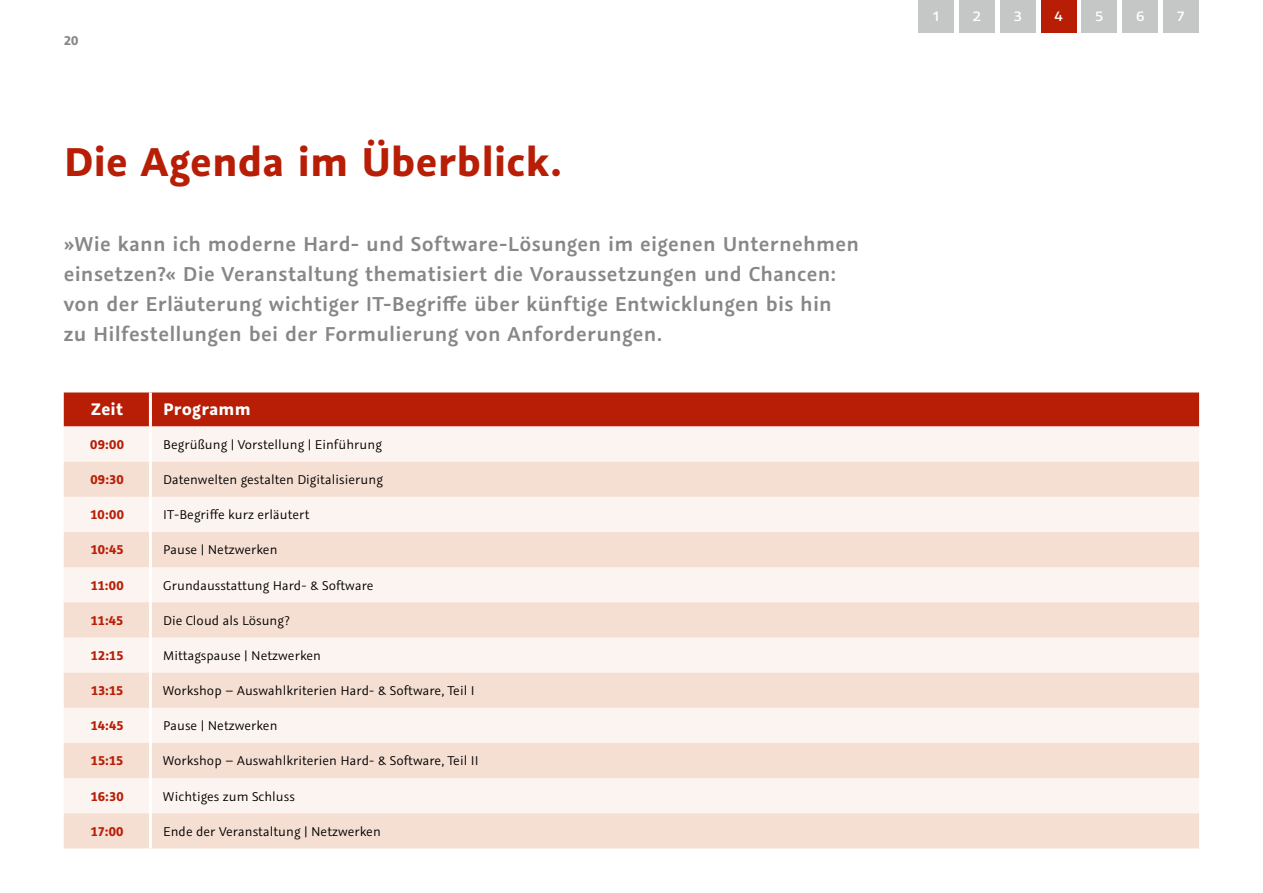
<style>
.page{position:relative;width:1263px;height:893px;background:#fff}
.page>*{position:absolute;margin:0;border:0;box-sizing:border-box;transform-origin:0 0}
.t1{font:700 45px "Graublau Sans";letter-spacing:.005em;color:#b81e06}
.t2{font:600 22.5px/30px "Graublau Sans";letter-spacing:.015em;color:#878786}
.t3{font:19.35px "Graublau Sans";color:#fff}
.t4{font:700 18.75px "Graublau Sans";letter-spacing:.01em;color:#fff}
.t5{font:14.25px "Graublau Sans";letter-spacing:.005em;color:#000}
.t6{font:700 14.25px "Graublau Sans";letter-spacing:.01em;color:#b81e06}
.t7{font:700 14.25px "Graublau Sans";color:#878786}
</style>
<div class="page">
<div style="left:1163px;top:0;width:35px;height:32px;background:#c5c6c6"></div>
<div style="left:1041px;top:0;width:35px;height:32px;background:#b81e06"></div>
<div style="left:919px;top:0;width:35px;height:32px;background:#c5c6c6"></div>
<div style="left:1082px;top:0;width:35px;height:32px;background:#c5c6c6"></div>
<div style="left:959px;top:0;width:36px;height:32px;background:#c5c6c6"></div>
<div style="left:1122px;top:0;width:36px;height:32px;background:#c5c6c6"></div>
<div style="left:1000px;top:0;width:35px;height:32px;background:#c5c6c6"></div>
<div style="left:64px;top:392px;width:1135px;height:34px;background:#b81e06"></div>
<div style="left:64px;top:426px;width:1135px;height:36px;background:#fcf4f0"></div>
<svg style="left:64px;top:462px;width:1135px;height:386px;fill:#f5ded2"></svg>
<hr style="left:149px;top:392px;width:3px;height:34px;background:#fff">
<hr style="left:149px;top:426px;width:3px;height:36px;background:#fff">
<hr style="left:149px;top:462px;width:3px;height:35px;background:#fff">
<hr style="left:149px;top:497px;width:3px;height:35px;background:#fff">
<hr style="left:149px;top:532px;width:3px;height:35px;background:#fff">
<hr style="left:149px;top:567px;width:3px;height:35px;background:#fff">
<hr style="left:149px;top:602px;width:3px;height:35px;background:#fff">
<hr style="left:149px;top:637px;width:3px;height:36px;background:#fff">
<hr style="left:149px;top:673px;width:3px;height:35px;background:#fff">
<hr style="left:149px;top:708px;width:3px;height:35px;background:#fff">
<hr style="left:149px;top:743px;width:3px;height:35px;background:#fff">
<hr style="left:149px;top:778px;width:3px;height:35px;background:#fff">
<hr style="left:149px;top:813px;width:3px;height:35px;background:#fff">
<p class="t7" style="left:64px;top:31px;width:16px">20</p>
<h1 class="t1" style="left:64px;top:133px;width:500px">Die Agenda im Überblick.</h1>
<p class="t2" style="left:64px;top:229px;width:797px">»Wie kann ich moderne Hard- und Software-Lösungen im eigenen Unternehmen einsetzen?« Die Veranstaltung thematisiert die Voraussetzungen und Chancen: von der Erläuterung wichtiger IT-Begriffe über künftige Entwicklungen bis hin zu Hilfestellungen bei der Formulierung von Anforderungen.</p>
<h3 class="t4" style="left:91px;top:396px;width:33px">Zeit</h3>
<h3 class="t4" style="left:163px;top:396px;width:89px">Programm</h3>
<p class="t6" style="left:90px;top:435px;width:35px">09:00</p>
<p class="t5" style="left:163px;top:436px;width:220px">Begrüßung | Vorstellung | Einführung</p>
<p class="t6" style="left:90px;top:470px;width:35px">09:30</p>
<p class="t5" style="left:163px;top:471px;width:221px">Datenwelten gestalten Digitalisierung</p>
<p class="t6" style="left:90px;top:505px;width:35px">10:00</p>
<p class="t5" style="left:163px;top:506px;width:148px">IT-Begriffe kurz erläutert</p>
<p class="t6" style="left:90px;top:541px;width:35px">10:45</p>
<p class="t5" style="left:163px;top:541px;width:116px">Pause | Netzwerken</p>
<p class="t6" style="left:90px;top:576px;width:35px">11:00</p>
<p class="t5" style="left:163px;top:576px;width:212px">Grundausstattung Hard- &amp; Software</p>
<p class="t6" style="left:91px;top:611px;width:34px">11:45</p>
<p class="t5" style="left:163px;top:612px;width:128px">Die Cloud als Lösung?</p>
<p class="t6" style="left:91px;top:646px;width:35px">12:15</p>
<p class="t5" style="left:163px;top:647px;width:159px">Mittagspause | Netzwerken</p>
<p class="t6" style="left:91px;top:681px;width:34px">13:15</p>
<p class="t5" style="left:163px;top:682px;width:313px">Workshop – Auswahlkriterien Hard- &amp; Software, Teil I</p>
<p class="t6" style="left:90px;top:716px;width:35px">14:45</p>
<p class="t5" style="left:163px;top:717px;width:116px">Pause | Netzwerken</p>
<p class="t6" style="left:91px;top:752px;width:34px">15:15</p>
<p class="t5" style="left:163px;top:752px;width:317px">Workshop – Auswahlkriterien Hard- &amp; Software, Teil II</p>
<p class="t6" style="left:91px;top:787px;width:35px">16:30</p>
<p class="t5" style="left:163px;top:787px;width:133px">Wichtiges zum Schluss</p>
<p class="t6" style="left:91px;top:822px;width:34px">17:00</p>
<p class="t5" style="left:163px;top:823px;width:219px">Ende der Veranstaltung | Netzwerken</p>
<h3 class="t3" style="left:933px;top:3px;width:8px">1</h3>
<h3 class="t3" style="left:972px;top:3px;width:11px">2</h3>
<h3 class="t3" style="left:1014px;top:3px;width:10px">3</h3>
<h3 class="t3" style="left:1054px;top:3px;width:10px">4</h3>
<h3 class="t3" style="left:1095px;top:3px;width:10px">5</h3>
<h3 class="t3" style="left:1136px;top:3px;width:11px">6</h3>
<h3 class="t3" style="left:1177px;top:3px;width:9px">7</h3>
</div>
